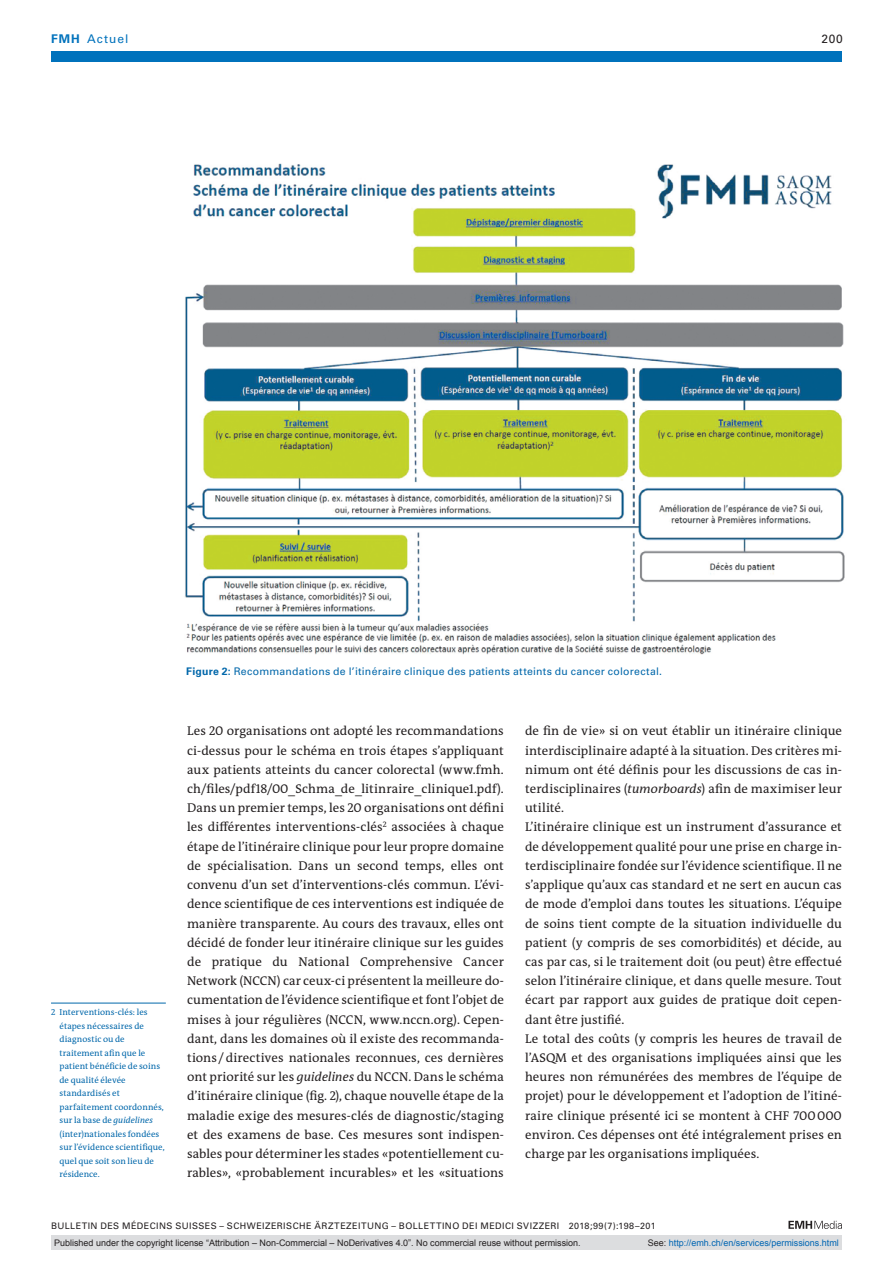
<style>
.page{position:relative;width:893px;height:1263px;background:#fff}
.page>*{position:absolute;margin:0;border:0;box-sizing:border-box;transform-origin:0 0}
.t1{font:12.75px/19.2px "The Antiqua B W5 Plain";letter-spacing:.005em;color:#231f20;text-align:justify}
.t2{font:12px "Univers LT Std";letter-spacing:.085em;color:#0072bc}
.t3{font:12px "Univers LT Std";color:#231f20}
.t4{font:10.5px "Univers LT Std";letter-spacing:.02em;color:#0067aa}
.t5{font:9px "Arial";color:#231f20}
.t6{font:9px "Univers LT Std";letter-spacing:.05em;color:#231f20}
.t7{font:9px "Arial";color:#0166b3}
.t8{font:8.7px/13.5px "The Antiqua B W5 Plain";letter-spacing:.005em;color:#0067aa}
.s1{font-weight:700}
.s2{font-style:italic}
.s3{color:#231f20}
</style>
<div class="page">
<svg style="left:788px;top:1221px;width:54px;height:8px"></svg>
<img style="left:185px;top:164px;width:660px;height:491px">
<hr style="left:51px;top:1003px;width:115px;height:1px;background:#0067aa">
<div style="left:51px;top:51px;width:791px;height:11px;background:#0072bc"></div>
<div style="left:51px;top:1235px;width:791px;height:15px;background:#dcdddf"></div>
<p class="t2" style="left:51px;top:31px;width:79px"><span class="s1">FMH</span> Actuel</p>
<p class="t3" style="left:821px;top:31px;width:23px">200</p>
<p class="t8" style="left:60px;top:1006px;width:107px;text-indent:-9px">2 Interventions-clés: les étapes nécessaires de diagnostic ou de traitement afin que le patient bénéficie de soins de qualité élevée standardisés et parfaitement coordonnés, sur la base de <span class="s2">guidelines </span>(inter)nationales fondées sur l’évidence scientifique, quel que soit son lieu de résidence.</p>
<p class="t4" style="left:186px;top:665px;width:477px"><span class="s1">Figure 2:</span> Recommandations de l’itinéraire clinique des patients atteints du cancer colorectal.</p>
<p class="t1" style="left:187px;top:722px;width:318px">Les 20 organisations ont adopté les recommandations ci-dessus pour le schéma en trois étapes s’appliquant aux patients atteints du cancer colorectal (www.fmh. ch/files/pdf18/00_Schma_de_litinraire_clinique1.pdf).<br>Dans un premier temps, les 20 organisations ont défini les différentes interventions-clés<sup>2</sup> associées à chaque étape de l’itinéraire clinique pour leur propre domaine de spécialisation. Dans un second temps, elles ont convenu d’un set d’interventions-clés commun. L’évi&shy;dence scientifique de ces interventions est indiquée de manière transparente. Au cours des travaux, elles ont décidé de fonder leur itinéraire clinique sur les guides de pratique du National Comprehensive Cancer Network (NCCN) car ceux-ci présentent la meilleure do&shy;cumentation de l’évidence scientifique et font l’objet de mises à jour régulières (NCCN, www.nccn.org). Cepen&shy;dant, dans les domaines où il existe des recommanda&shy;tions/directives nationales reconnues, ces dernières ont priorité sur les <span class="s2">guidelines</span> du NCCN. Dans le schéma d’itinéraire clinique (fig. 2), chaque nouvelle étape de la maladie exige des mesures-clés de diagnostic/staging et des examens de base. Ces mesures sont indispen&shy;sables pour déterminer les stades «potentiellement cu&shy;rables», «probablement incurables» et les «situations</p>
<p class="t1" style="left:525px;top:722px;width:318px;text-align:left">de fin de vie» si on veut établir un itinéraire clinique interdisciplinaire adapté à la situation. Des critères mi&shy;nimum ont été définis pour les discussions de cas in&shy;terdisciplinaires (<span class="s2">tumorboards</span>) afin de maximiser leur utilité.<br>L’itinéraire clinique est un instrument d’assurance et de développement qualité pour une prise en charge in&shy;terdisciplinaire fondée sur l’évidence scientifique. Il ne s’applique qu’aux cas standard et ne sert en aucun cas de mode d’emploi dans toutes les situations. L’équipe de soins tient compte de la situation individuelle du patient (y compris de ses comorbidités) et décide, au cas par cas, si le traitement doit (ou peut) être effectué selon l’itinéraire clinique, et dans quelle mesure. Tout écart par rapport aux guides de pratique doit cepen&shy;dant être justifié.<br>Le total des coûts (y compris les heures de travail de l’ASQM et des organisations impliquées ainsi que les heures non rémunérées des membres de l’équipe de projet) pour le développement et l’adoption de l’itiné&shy;raire clinique présenté ici se montent à CHF 700000 environ. Ces dépenses ont été intégralement prises en charge par les organisations impliquées.</p>
<p class="t6" style="left:51px;top:1220px;width:606px">BULLETIN DES MÉDECINS SUISSES – SCHWEIZERISCHE ÄRZTEZEITUNG – BOLLETTINO DEI MEDICI SVIZZERI 2018;99(7):198–201</p>
<p class="t5" style="left:54px;top:1237px;width:528px">Published under the copyright license “Attribution – Non-Commercial – NoDerivatives 4.0”. No commercial reuse without permission.</p>
<p class="t7" style="left:648px;top:1237px;width:193px"><span class="s3">See:</span> http://emh.ch/en/services/permissions.html</p>
</div>
